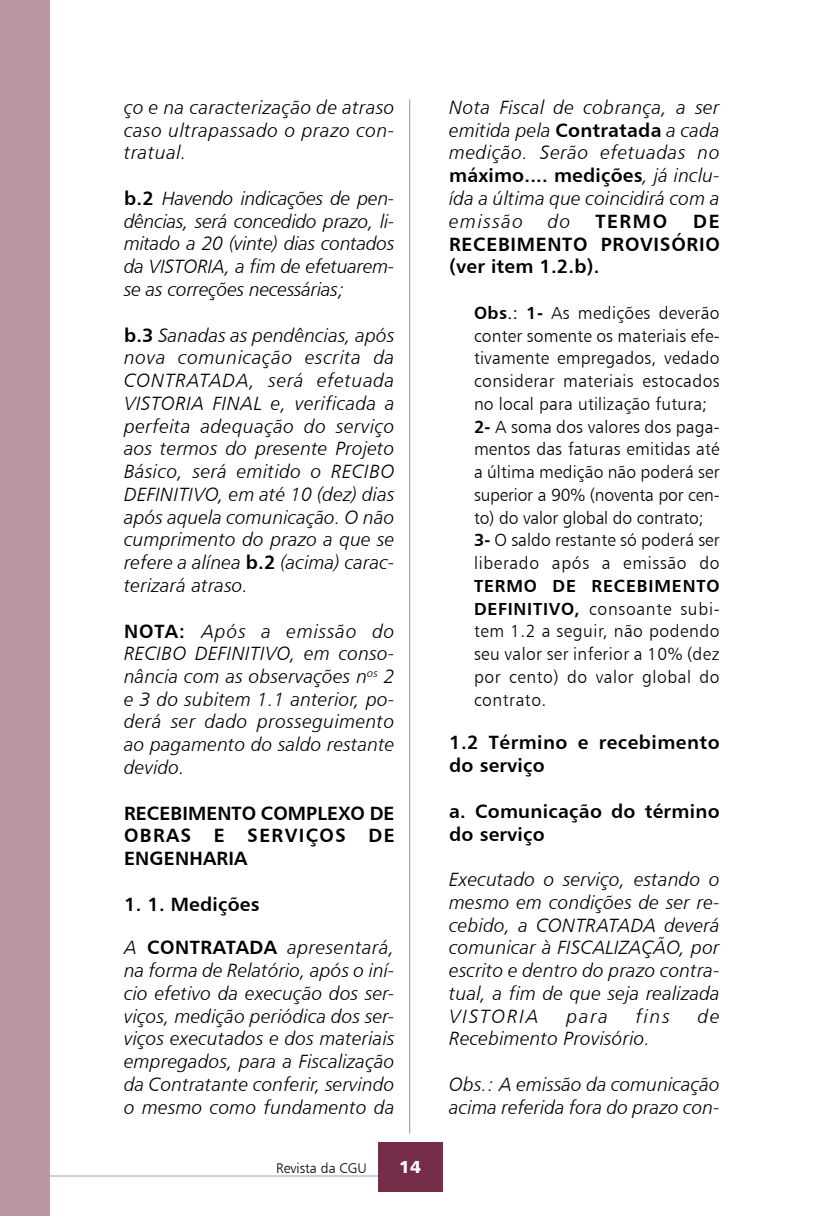
<style>
.page{position:relative;width:819px;height:1216px;background:#fff}
.page>*{position:absolute;margin:0;border:0;box-sizing:border-box;transform-origin:0 0}
.t1{font:19.25px/22.8px "Humanist 777 BT Light Italic B";letter-spacing:.01em;color:#000;text-align:justify}
.t2{font:19.25px/22.8px "Humanist 777 BT Bold B";letter-spacing:.015em;color:#000;text-align:justify}
.t3{font:17.5px/22.8px "Humanist 777 BT Light B";letter-spacing:.01em;color:#000}
.t4{font:17.5px "Humanist 777 BT Bold B";letter-spacing:.05em;color:#000}
.t5{font:17.5px "Humanist 777 BT Black B";color:#fff}
.t6{font:14px "Humanist 777 BT Light B";color:#000}
.s1{font-family:"Humanist 777 BT Bold B"}
.s2{font-family:"Humanist 777 BT Light Italic B"}
.s3{font-family:"Humanist 777 BT Roman B"}
</style>
<div class="page">
<hr style="left:409px;top:99px;width:1px;height:1034px;background:#939598">
<hr style="left:1px;top:1175px;width:380px;height:1px;background:#ba96a4">
<div style="left:378px;top:1141px;width:64px;height:50px;background:#752d4a"></div>
<div style="left:0;top:0;width:50px;height:1215px;background:#ba96a4"></div>
<p class="t1" style="left:124px;top:95px;width:272px">ço e na caracterização de atraso caso ultrapassado o prazo con&shy;tratual.</p>
<p class="t1" style="left:124px;top:186px;width:272px"><span class="s1">b.2</span> Havendo indicações de pen&shy;dências, será concedido prazo, li&shy;mitado a 20 (vinte) dias contados da VISTORIA, a fim de efetuarem&shy;se as correções necessárias;</p>
<p class="t1" style="left:124px;top:323px;width:272px"><span class="s1">b.3</span> Sanadas as pendências, após nova comunicação escrita da CONTRATADA, será efetuada VISTORIA FINAL e, verificada a perfeita adequação do serviço aos termos do presente Projeto Básico, será emitido o RECIBO DEFINITIVO, em até 10 (dez) dias após aquela comunicação. O não cumprimento do prazo a que se refere a alínea <span class="s1">b.2</span> (acima) carac&shy;terizará atraso.</p>
<p class="t1" style="left:124px;top:619px;width:272px"><span class="s1">NOTA:</span> Após a emissão do RECIBO DEFINITIVO, em conso&shy;nância com as observações n<sup>os</sup> 2 e 3 do subitem 1.1 anterior, po&shy;derá ser dado prosseguimento ao pagamento do saldo restante devido.</p>
<p class="t2" style="left:124px;top:801px;width:272px">RECEBIMENTO COMPLEXO DE OBRAS E SERVIÇOS DE ENGENHARIA</p>
<p class="t2" style="left:124px;top:892px;width:137px">1. 1. Medições</p>
<p class="t1" style="left:124px;top:936px;width:272px">A <span class="s1">CONTRATADA</span> apresentará, na forma de Relatório, após o iní&shy;cio efetivo da execução dos ser&shy;viços, medição periódica dos ser&shy;viços executados e dos materiais empregados, para a Fiscalização da Contratante conferir, servindo o mesmo como fundamento da</p>
<p class="t6" style="left:276px;top:1159px;width:92px">Revista da CGU</p>
<p class="t5" style="left:399px;top:1155px;width:23px">14</p>
<p class="t1" style="left:449px;top:96px;width:272px">Nota Fiscal de cobrança, a ser emitida pela <span class="s1">Contratada</span> a cada medição. Serão efetuadas no</p>
<p class="t2" style="left:449px;top:164px;width:272px">máximo.... medições<span class="s2">, já inclu-</span></p>
<p class="t1" style="left:449px;top:187px;width:272px">ída a última que coincidirá com a emissão</p>
<p class="t1" style="left:547px;top:209px;width:24px">do</p>
<p class="t2" style="left:595px;top:209px;width:73px">TERMO</p>
<p class="t2" style="left:449px;top:209px;width:272px;text-indent:244px">DE RECEBIMENTO PROVISÓRIO (ver item 1.2.b).</p>
<p class="t3" style="left:474px;top:301px;width:247px"><span class="s1">Obs</span><span class="s3">.:</span> <span class="s1">1-</span> As medições deverão conter somente os materiais efe&shy;tivamente empregados, vedado considerar materiais estocados no local para utilização futura;<br><span class="s1">2-</span> A soma dos valores dos paga&shy;mentos das faturas emitidas até a última medição não poderá ser superior a 90% (noventa por cen&shy;to) do valor global do contrato;<br><span class="s1">3-</span> O saldo restante só poderá ser liberado após a emissão do</p>
<p class="t4" style="left:474px;top:574px;width:247px">TERMO DE RECEBIMENTO</p>
<p class="t3" style="left:474px;top:597px;width:247px;text-align:justify"><span class="s1">DEFINITIVO,</span> consoante subi&shy;tem 1.2 a seguir, não podendo seu valor ser inferior a 10% (dez por cento) do valor global do contrato.</p>
<p class="t2" style="left:449px;top:731px;width:272px">1.2 Término e recebimento do serviço</p>
<p class="t2" style="left:449px;top:799px;width:272px">a. Comunicação do término do serviço</p>
<p class="t1" style="left:449px;top:867px;width:272px">Executado o serviço, estando o mesmo em condições de ser re&shy;cebido, a CONTRATADA deverá comunicar à FISCALIZAÇÃO, por escrito e dentro do prazo contra&shy;tual, a fim de que seja realizada VISTORIA</p>
<p class="t1" style="left:566px;top:1004px;width:43px">para</p>
<p class="t1" style="left:636px;top:1004px;width:35px">fins</p>
<p class="t1" style="left:697px;top:1004px;width:23px">de</p>
<p class="t1" style="left:449px;top:1027px;width:202px">Recebimento Provisório.</p>
<p class="t1" style="left:449px;top:1072px;width:272px">Obs.: A emissão da comunicação acima referida fora do prazo con-</p>
</div>
